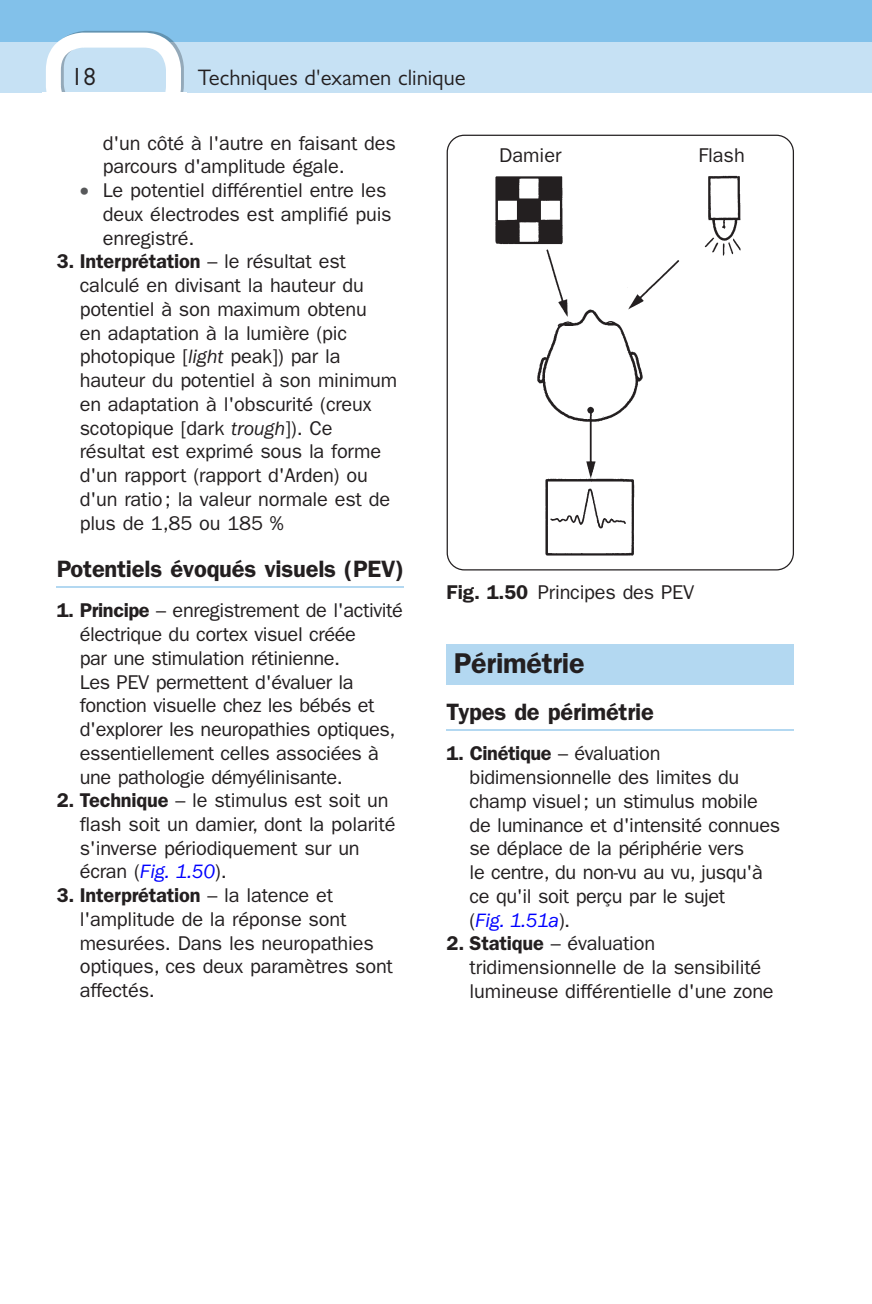
<style>
.page{position:relative;width:872px;height:1304px;background:#fff}
.page>*{position:absolute;margin:0;border:0;box-sizing:border-box;transform-origin:0 0}
.t1{font:600 28.75px "Franklin Gothic";letter-spacing:-.01em;color:#231f20}
.t2{font:25px "Gill Sans";color:#231f20}
.t3{font:600 23.75px "Franklin Gothic";letter-spacing:-.01em;color:#231f20}
.t4{font:22.5px "Gill Sans";color:#231f20}
.t5{font:20px/23.8px "Franklin Gothic";letter-spacing:-.01em;color:#231f20}
.s1{color:#57585a}
.s2{font-weight:600}
.s3{font-style:italic}
.s4{font-style:italic;color:#00f}
</style>
<div class="page">
<div style="left:0;top:0;width:872px;height:92px;background:#82c1ea"></div>
<div style="left:0;top:42px;width:872px;height:50px;background:#c6e1f4"></div>
<svg style="left:46px;top:31px;width:138px;height:61px"></svg>
<hr style="left:57px;top:586px;width:347px;height:2px;background:#b3d8f1">
<div style="left:446px;top:644px;width:348px;height:40px;background:#b3d8f1"></div>
<hr style="left:446px;top:729px;width:348px;height:2px;background:#b3d8f1">
<img style="left:496px;top:176px;width:244px;height:379px">
<p class="t2" style="left:71px;top:62px;width:27px">18</p>
<p class="t4" style="left:198px;top:65px;width:269px">Techniques d'examen clinique</p>
<p class="t5" style="left:103px;top:131px;width:294px">d'un côté à l'autre en faisant des parcours d'amplitude égale.</p>
<p class="t5" style="left:103px;top:179px;width:290px;text-indent:-23px"><span class="s1">•</span> Le potentiel différentiel entre les deux électrodes est amplifié puis enregistré.</p>
<p class="t5" style="left:80px;top:250px;width:319px;text-indent:-23px"><span class="s2">3. Interprétation</span> – le résultat est calculé en divisant la hauteur du potentiel à son maximum obtenu<br>en adaptation à la lumière (pic photopique [ <span class="s3">light</span> peak]) par la hauteur du potentiel à son minimum en adaptation à l'obscurité (creux scotopique [dark <span class="s3">trough</span> ]). Ce résultat est exprimé sous la forme d'un rapport (rapport d'Arden) ou d'un ratio ; la valeur normale est de plus de 1,85 ou 185 %</p>
<p class="t3" style="left:57px;top:554px;width:349px">Potentiels évoqués visuels (PEV)</p>
<p class="t5" style="left:80px;top:599px;width:325px;text-indent:-23px"><span class="s2">1. Principe</span> – enregistrement de l'activité électrique du cortex visuel créée<br>par une stimulation rétinienne.<br>Les PEV permettent d'évaluer la fonction visuelle chez les bébés et d'explorer les neuropathies optiques, essentiellement celles associées à une pathologie démyélinisante.</p>
<p class="t5" style="left:80px;top:789px;width:317px;text-indent:-23px"><span class="s2">2. Technique</span> – le stimulus est soit un flash soit un damier, dont la polarité s'inverse périodiquement sur un écran ( <span class="s4">Fig. 1.50</span> ).</p>
<p class="t5" style="left:80px;top:884px;width:315px;text-indent:-23px"><span class="s2">3. Interprétation</span> – la latence et l'amplitude de la réponse sont mesurées. Dans les neuropathies optiques, ces deux paramètres sont affectés.</p>
<p class="t5" style="left:499px;top:143px;width:64px">Damier</p>
<p class="t5" style="left:698px;top:143px;width:48px">Flash</p>
<p class="t5" style="left:446px;top:580px;width:249px"><span class="s2">Fig. 1.50</span> Principes des PEV</p>
<h1 class="t1" style="left:454px;top:646px;width:132px">Périmétrie</h1>
<p class="t3" style="left:446px;top:697px;width:209px">Types de périmétrie</p>
<p class="t5" style="left:469px;top:742px;width:312px;text-indent:-23px"><span class="s2">1. Cinétique</span> – évaluation bidimensionnelle des limites du champ visuel ; un stimulus mobile de luminance et d'intensité connues se déplace de la périphérie vers<br>le centre, du non-vu au vu, jusqu'à ce qu'il soit perçu par le sujet<br>( <span class="s4">Fig. 1.51a</span> ).</p>
<p class="t5" style="left:469px;top:932px;width:305px;text-indent:-23px"><span class="s2">2. Statique</span> – évaluation tridimensionnelle de la sensibilité lumineuse différentielle d'une zone</p>
</div>
